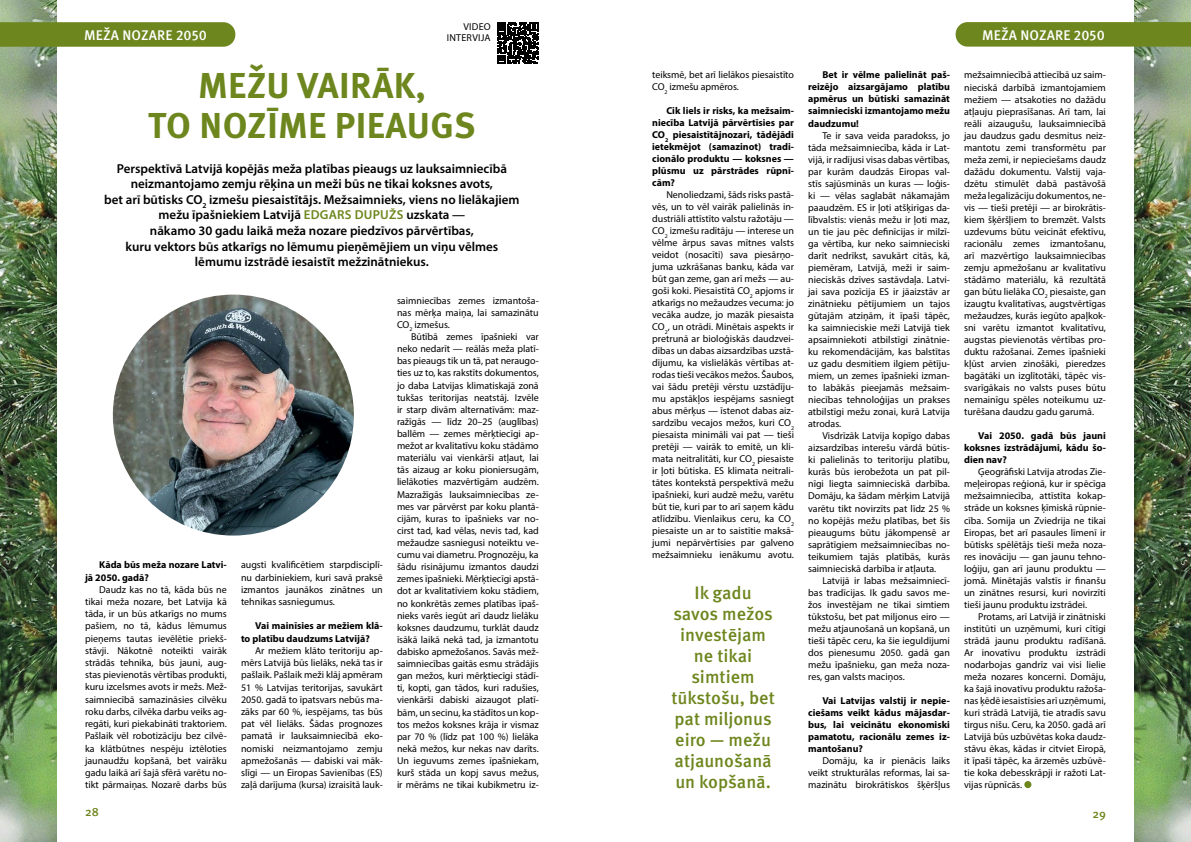
<style>
.page{position:relative;width:1191px;height:842px;background:#fff}
.page>*{position:absolute;margin:0;border:0;box-sizing:border-box;transform-origin:0 0}
.t1{font:700 36px/39.6px "Meta Pro";letter-spacing:.01em;color:#6d861d;text-align:center}
.t2{font:500 18px/21px "Meta Pro";color:#6d861d;text-align:center}
.t3{font:500 14px "Meta Pro";letter-spacing:.01em;color:#fff}
.t4{font:600 13px/15.6px "Myriad Pro";color:#000;text-align:center}
.t5{font:500 12px "Meta Pro";color:#6d861d}
.t6{font:10px/12px "Myriad Pro";color:#000;text-align:justify}
.t7{font:700 10px/12px "Myriad Pro";color:#000;text-align:justify}
.t8{font:10px/11px "Myriad Pro";letter-spacing:.02em;color:#000;text-align:right}
.s1{color:#6d861d}
</style>
<div class="page">
<img style="left:0;top:0;width:57px;height:842px">
<img style="left:1134px;top:0;width:57px;height:842px">
<svg style="left:0;top:22px;width:235px;height:25px;background:#708922"></svg>
<svg style="left:955px;top:22px;width:236px;height:25px;background:#718923"></svg>
<img style="left:113px;top:295px;width:241px;height:241px;border-radius:120px">
<div style="left:1024px;top:781px;width:7px;height:7px;background:#6d861d;border-radius:50%"></div>
<svg style="left:497px;top:22px;width:41px;height:42px"></svg>
<p class="t8" style="left:447px;top:21px;width:45px">VIDEO<br>INTERVIJA</p>
<h3 class="t3" style="left:84px;top:26px;width:124px">MEŽA NOZARE 2050</h3>
<h3 class="t3" style="left:982px;top:26px;width:124px">MEŽA NOZARE 2050</h3>
<h1 class="t1" style="left:148px;top:67px;width:329px">MEŽU VAIRĀK,<br>TO NOZĪME PIEAUGS</h1>
<p class="t4" style="left:104px;top:160px;width:417px">Perspektīvā Latvijā kopējās meža platības pieaugs uz lauksaimniecībā neizmantojamo zemju rēķina un meži būs ne tikai koksnes avots,<br>bet arī būtisks CO<sub>2</sub> izmešu piesaistītājs. Mežsaimnieks, viens no lielākajiem mežu īpašniekiem Latvijā <span class="s1">EDGARS DUPUŽS</span> uzskata —<br>nākamo 30 gadu laikā meža nozare piedzīvos pārvērtības,<br>kuru vektors būs atkarīgs no lēmumu pieņēmējiem un viņu vēlmes lēmumu izstrādē iesaistīt mežzinātniekus.</p>
<p class="t6" style="left:397px;top:294px;width:143px">saimniecības zemes izmantoša&shy;nas mērķa maiņa, lai samazinātu CO<sub>2</sub> izmešus.</p>
<p class="t6" style="left:397px;top:330px;width:143px;text-indent:14px">Būtībā zemes īpašnieki var neko nedarīt — reālās meža platī&shy;bas pieaugs tik un tā, pat neraugo&shy;ties uz to, kas rakstīts dokumentos, jo daba Latvijas klimatiskajā zonā tukšas teritorijas neatstāj. Izvēle ir starp divām alternatīvām: maz&shy;ražīgās — līdz 20–25 (auglības) ballēm — zemes mērķtiecīgi ap&shy;mežot ar kvalitatīvu koku stādāmo materiālu vai vienkārši atļaut, lai tās aizaug ar koku pioniersugām, lielākoties mazvērtīgām audzēm.<br>Mazražīgās lauksaimniecības ze&shy;mes var pārvērst par koku plantā&shy;cijām, kuras to īpašnieks var no&shy;cirst tad, kad vēlas, nevis tad, kad mežaudze sasniegusi noteiktu ve&shy;cumu vai diametru. Prognozēju, ka šādu risinājumu izmantos daudzi zemes īpašnieki. Mērķtiecīgi apstā&shy;dot ar kvalitatīviem koku stādiem, no konkrētās zemes platības īpaš&shy;nieks varēs iegūt arī daudz lielāku koksnes daudzumu, turklāt daudz īsākā laikā nekā tad, ja izmantotu dabisko apmežošanos. Savās mež&shy;saimniecības gaitās esmu strādājis gan mežos, kuri mērķtiecīgi stādī&shy;ti, kopti, gan tādos, kuri radušies, vienkārši dabiski aizaugot platī&shy;bām, un secinu, ka stādītos un kop&shy;tos mežos koksnes krāja ir vismaz par 70 % (līdz pat 100 %) lielāka nekā mežos, kur nekas nav darīts.<br>Un ieguvums zemes īpašniekam, kurš stāda un kopj savus mežus, ir mērāms ne tikai kubikmetru iz-</p>
<p class="t6" style="left:241px;top:559px;width:143px">augsti kvalificētiem starpdisciplī&shy;nu darbiniekiem, kuri savā praksē izmantos jaunākos zinātnes un tehnikas sasniegumus.</p>
<p class="t7" style="left:241px;top:620px;width:143px;text-indent:14px">Vai mainīsies ar mežiem klā&shy;to platību daudzums Latvijā?</p>
<p class="t6" style="left:241px;top:644px;width:143px;text-indent:14px">Ar mežiem klāto teritoriju ap&shy;mērs Latvijā būs lielāks, nekā tas ir pašlaik. Pašlaik meži klāj apmēram 51 % Latvijas teritorijas, savukārt 2050. gadā to īpatsvars nebūs ma&shy;zāks par 60 %, iespējams, tas būs pat vēl lielāks. Šādas prognozes pamatā ir lauksaimniecībā eko&shy;nomiski neizmantojamo zemju apmežošanās — dabiski vai māk&shy;slīgi — un Eiropas Savienības (ES) zaļā darījuma (kursa) izraisītā lauk-</p>
<p class="t7" style="left:85px;top:558px;width:143px;text-indent:14px">Kāda būs meža nozare Latvi&shy;jā 2050. gadā?</p>
<p class="t6" style="left:85px;top:583px;width:143px;text-indent:14px">Daudz kas no tā, kāda būs ne tikai meža nozare, bet Latvija kā tāda, ir un būs atkarīgs no mums pašiem, no tā, kādus lēmumus pieņems tautas ievēlētie priekš&shy;stāvji. Nākotnē noteikti vairāk strādās tehnika, būs jauni, aug&shy;stas pievienotās vērtības produkti, kuru izcelsmes avots ir mežs. Mež&shy;saimniecībā samazināsies cilvēku roku darbs, cilvēka darbu veiks ag&shy;regāti, kuri piekabināti traktoriem.<br>Pašlaik vēl robotizāciju bez cilvē&shy;ka klātbūtnes nespēju iztēloties jaunaudžu kopšanā, bet vairāku gadu laikā arī šajā sfērā varētu no&shy;tikt pārmaiņas. Nozarē darbs būs</p>
<p class="t6" style="left:652px;top:69px;width:143px">teiksmē, bet arī lielākos piesaistīto<br>CO<sub>2</sub> izmešu apmēros.</p>
<p class="t7" style="left:652px;top:105px;width:143px;text-indent:14px">Cik liels ir risks, ka mežsaim&shy;niecība Latvijā pārvērtīsies par CO<sub>2</sub> piesaistītājnozari, tādējādi ietekmējot (samazinot) tradi&shy;cionālo produktu — koksnes — plūsmu uz pārstrādes rūpnī&shy;cām?</p>
<p class="t6" style="left:652px;top:189px;width:143px;text-indent:14px">Nenoliedzami, šāds risks pastā&shy;vēs, un to vēl vairāk palielinās in&shy;dustriāli attīstīto valstu ražotāju — CO<sub>2</sub> izmešu radītāju — interese un vēlme ārpus savas mītnes valsts veidot (nosacīti) sava piesārņo&shy;juma uzkrāšanas banku, kāda var būt gan zeme, gan arī mežs — au&shy;goši koki. Piesaistītā CO<sub>2</sub> apjoms ir atkarīgs no mežaudzes vecuma: jo vecāka audze, jo mazāk piesaista CO<sub>2</sub>, un otrādi. Minētais aspekts ir pretrunā ar bioloģiskās daudzvei&shy;dības un dabas aizsardzības uzstā&shy;dījumu, ka vislielākās vērtības at&shy;rodas tieši vecākos mežos. Šaubos, vai šādu pretēji vērstu uzstādīju&shy;mu apstākļos iespējams sasniegt abus mērķus — īstenot dabas aiz&shy;sardzību vecajos mežos, kuri CO<sub>2 </sub>piesaista minimāli vai pat — tieši pretēji — vairāk to emitē, un kli&shy;mata neitralitāti, kur CO<sub>2</sub> piesaiste ir ļoti būtiska. ES klimata neitrali&shy;tātes kontekstā perspektīvā mežu īpašnieki, kuri audzē mežu, varētu būt tie, kuri par to arī saņem kādu atlīdzību. Vienlaikus ceru, ka CO<sub>2 </sub>piesaiste un ar to saistītie maksā&shy;jumi nepārvērtīsies par galveno mežsaimnieku ienākumu avotu.</p>
<h2 class="t2" style="left:671px;top:583px;width:105px">Ik gadu savos mežos investējam ne tikai simtiem tūkstošu, bet pat miljonus eiro — mežu atjaunošanā un kopšanā.</h2>
<p class="t7" style="left:808px;top:69px;width:143px;text-indent:14px">Bet ir vēlme palielināt paš&shy;reizējo aizsargājamo platību apmērus un būtiski samazināt saimnieciski izmantojamo mežu daudzumu!</p>
<p class="t6" style="left:808px;top:129px;width:143px;text-indent:14px">Te ir sava veida paradokss, jo tāda mežsaimniecība, kāda ir Lat&shy;vijā, ir radījusi visas dabas vērtības, par kurām daudzās Eiropas val&shy;stīs sajūsminās un kuras — loģis&shy;ki — vēlas saglabāt nākamajām paaudzēm. ES ir ļoti atšķirīgas da&shy;lībvalstis: vienās mežu ir ļoti maz, un tie jau pēc definīcijas ir milzī&shy;ga vērtība, kur neko saimnieciski darīt nedrīkst, savukārt citās, kā, piemēram, Latvijā, meži ir saim&shy;nieciskās dzīves sastāvdaļa. Latvi&shy;jai sava pozīcija ES ir jāaizstāv ar zinātnieku pētījumiem un tajos gūtajām atziņām, it īpaši tāpēc, ka saimnieciskie meži Latvijā tiek apsaimniekoti atbilstīgi zinātnie&shy;ku rekomendācijām, kas balstītas uz gadu desmitiem ilgiem pētīju&shy;miem, un zemes īpašnieki izman&shy;to labākās pieejamās mežsaim&shy;niecības tehnoloģijas un prakses atbilstīgi mežu zonai, kurā Latvija atrodas.</p>
<p class="t6" style="left:808px;top:430px;width:143px;text-indent:14px">Visdrīzāk Latvija kopīgo dabas aizsardzības interešu vārdā būtis&shy;ki palielinās to teritoriju platību, kurās būs ierobežota un pat pil&shy;nīgi liegta saimnieciskā darbība.<br>Domāju, ka šādam mērķim Latvijā varētu tikt novirzīts pat līdz 25 % no kopējās mežu platības, bet šis pieaugums būtu jākompensē ar saprātīgiem mežsaimniecības no&shy;teikumiem tajās platībās, kurās saimnieciskā darbība ir atļauta.</p>
<p class="t6" style="left:808px;top:574px;width:143px;text-indent:14px">Latvijā ir labas mežsaimniecī&shy;bas tradīcijas. Ik gadu savos me&shy;žos investējam ne tikai simtiem tūkstošu, bet pat miljonus eiro — mežu atjaunošanā un kopšanā, un tieši tāpēc ceru, ka šie ieguldījumi dos pienesumu 2050. gadā gan mežu īpašnieku, gan meža noza&shy;res, gan valsts maciņos.</p>
<p class="t7" style="left:808px;top:694px;width:143px;text-indent:14px">Vai Latvijas valstij ir nepie&shy;ciešams veikt kādus mājasdar&shy;bus, lai veicinātu ekonomiski pamatotu, racionālu zemes iz&shy;mantošanu?</p>
<p class="t6" style="left:808px;top:755px;width:143px;text-indent:14px">Domāju, ka ir pienācis laiks veikt strukturālas reformas, lai sa&shy;mazinātu birokrātiskos šķēršļus</p>
<p class="t6" style="left:964px;top:69px;width:143px">mežsaimniecībā attiecībā uz saim&shy;nieciskā darbībā izmantojamiem mežiem — atsakoties no dažādu atļauju pieprasīšanas. Arī tam, lai reāli aizaugušu, lauksaimniecībā jau daudzus gadu desmitus neiz&shy;mantotu zemi transformētu par meža zemi, ir nepieciešams daudz dažādu dokumentu. Valstij vaja&shy;dzētu stimulēt dabā pastāvošā meža legalizāciju dokumentos, ne&shy;vis — tieši pretēji — ar birokrātis&shy;kiem šķēršļiem to bremzēt. Valsts uzdevums būtu veicināt efektīvu, racionālu zemes izmantošanu, arī mazvērtīgo lauksaimniecības zemju apmežošanu ar kvalitatīvu stādāmo materiālu, kā rezultātā gan būtu lielāka CO<sub>2</sub> piesaiste, gan izaugtu kvalitatīvas, augstvērtīgas mežaudzes, kurās iegūto apaļkok&shy;sni varētu izmantot kvalitatīvu, augstas pievienotās vērtības pro&shy;duktu ražošanai. Zemes īpašnieki kļūst arvien zinošāki, pieredzes bagātāki un izglītotāki, tāpēc vis&shy;svarīgākais no valsts puses būtu nemainīgu spēles noteikumu uz&shy;turēšana daudzu gadu garumā.</p>
<p class="t7" style="left:964px;top:430px;width:143px;text-indent:14px">Vai 2050. gadā būs jauni koksnes izstrādājumi, kādu šo&shy;dien nav?</p>
<p class="t6" style="left:964px;top:466px;width:143px;text-indent:14px">Ģeogrāfiski Latvija atrodas Zie&shy;meļeiropas reģionā, kur ir spēcīga mežsaimniecība, attīstīta kokap&shy;strāde un koksnes ķīmiskā rūpnie&shy;cība. Somija un Zviedrija ne tikai Eiropas, bet arī pasaules līmenī ir būtisks spēlētājs tieši meža noza&shy;res inovāciju — gan jaunu tehno&shy;loģiju, gan arī jaunu produktu — jomā. Minētajās valstīs ir finanšu un zinātnes resursi, kuri novirzīti tieši jaunu produktu izstrādei.</p>
<p class="t6" style="left:964px;top:610px;width:143px;text-indent:14px">Protams, arī Latvijā ir zinātniski institūti un uzņēmumi, kuri cītīgi strādā jaunu produktu radīšanā.<br>Ar inovatīvu produktu izstrādi nodarbojas gandrīz vai visi lielie meža nozares koncerni. Domāju, ka šajā inovatīvu produktu ražoša&shy;nas ķēdē iesaistīsies arī uzņēmumi, kuri strādā Latvijā, tie atradīs savu tirgus nišu. Ceru, ka 2050. gadā arī Latvijā būs uzbūvētas koka daudz&shy;stāvu ēkas, kādas ir citviet Eiropā, it īpaši tāpēc, ka ārzemēs uzbūvē&shy;tie koka debesskrāpji ir ražoti Lat&shy;vijas rūpnīcās.</p>
<p class="t5" style="left:85px;top:804px;width:15px">28</p>
<p class="t5" style="left:1092px;top:806px;width:15px">29</p>
</div>
